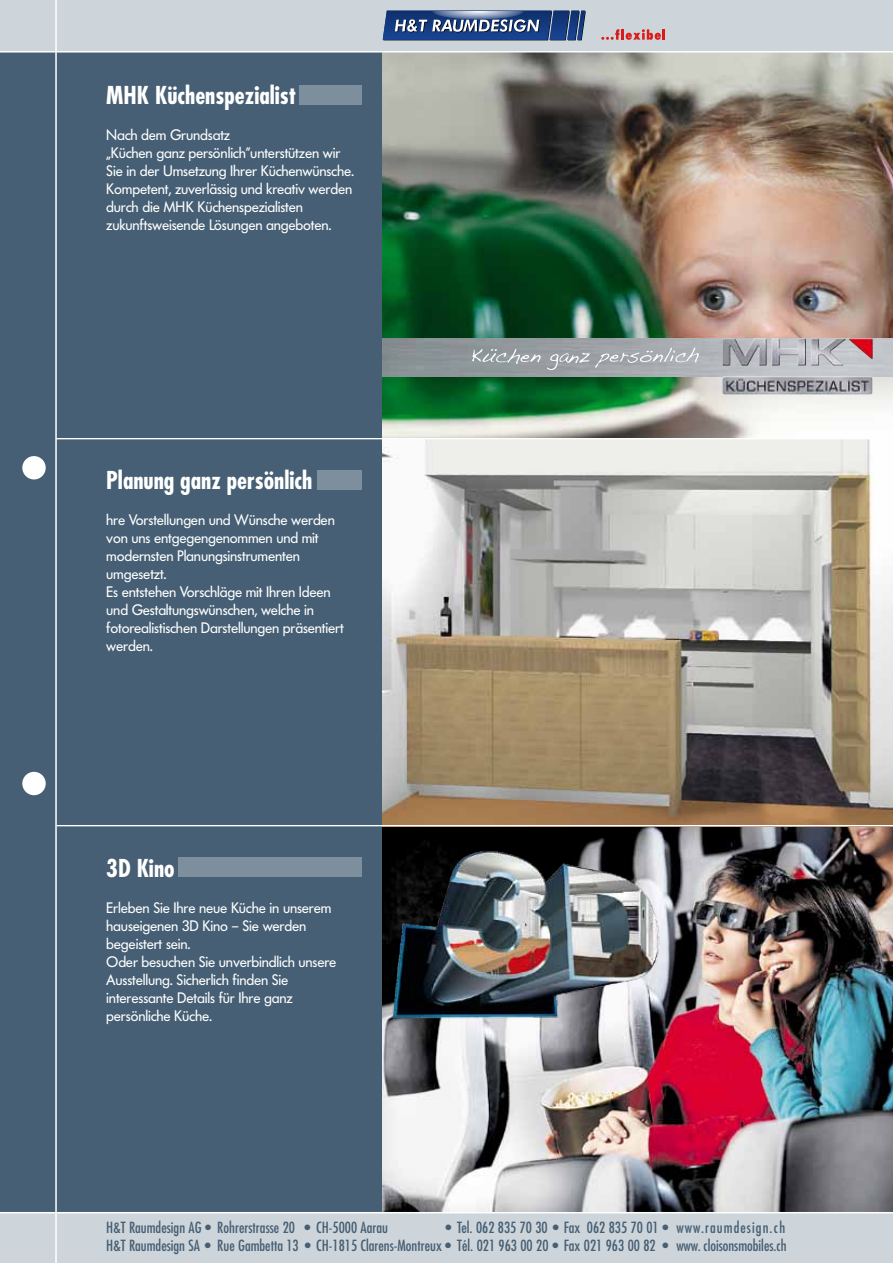
<style>
.page{position:relative;width:893px;height:1263px;background:#fff}
.page>*{position:absolute;margin:0;border:0;box-sizing:border-box;transform-origin:0 0}
.t1{font:700 condensed 24px "Futura";color:#fff}
.t2{font:15px/18px "FU24";color:#fff}
.t3{font:condensed 15px/18px "Futura";color:#465f74;text-align:right}
</style>
<div class="page">
<div style="left:0;top:1213px;width:893px;height:50px;background:#ced5da"></div>
<div style="left:0;top:0;width:893px;height:51px;background:#ced5da"></div>
<div style="left:0;top:51px;width:383px;height:1161px;background:#465f74"></div>
<svg style="left:383px;top:11px;width:203px;height:29px;background:#456193"></svg>
<svg style="left:601px;top:29px;width:64px;height:11px"></svg>
<div style="left:317px;top:470px;width:44px;height:20px;background:#7d8f9c"></div>
<div style="left:178px;top:857px;width:183px;height:19px;background:#7d8f9c"></div>
<div style="left:299px;top:85px;width:62px;height:19px;background:#7d8f9c"></div>
<img style="left:383px;top:53px;width:510px;height:1159px">
<img style="left:383px;top:338px;width:510px;height:38px">
<img style="left:722px;top:338px;width:151px;height:40px">
<svg style="left:472px;top:349px;width:69px;height:15px"></svg>
<svg style="left:547px;top:347px;width:152px;height:23px;background:#adafb4"></svg>
<img style="left:382px;top:843px;width:311px;height:219px">
<div style="left:22px;top:772px;width:24px;height:23px;background:#fff;border-radius:50%"></div>
<div style="left:22px;top:456px;width:24px;height:23px;background:#fff;border-radius:50%"></div>
<hr style="left:57px;top:825px;width:836px;height:1px;background:#fff">
<hr style="left:56px;top:438px;width:837px;height:1px;background:#fff">
<hr style="left:0;top:51px;width:893px;height:2px;background:#fff">
<hr style="left:55px;top:0;width:2px;height:1263px;background:#fff">
<h1 class="t1" style="left:106px;top:80px;width:192px">MHK Küchenspezialist</h1>
<p class="t2" style="left:106px;top:126px;width:249px">Nach dem Grundsatz<br>„Küchen ganz persönlich”unterstützen wir Sie in der Umsetzung Ihrer Küchenwünsche.<br>Kompetent, zuverlässig und kreativ werden durch die MHK Küchenspezialisten zukunftsweisende Lösungen angeboten.</p>
<h1 class="t1" style="left:106px;top:465px;width:207px">Planung ganz persönlich</h1>
<p class="t2" style="left:106px;top:511px;width:239px">hre Vorstellungen und Wünsche werden von uns entgegengenommen und mit modernsten Planungsinstrumenten umgesetzt.<br>Es entstehen Vorschläge mit Ihren Ideen und Gestaltungswünschen, welche in fotorealistischen Darstellungen präsentiert werden.</p>
<h1 class="t1" style="left:106px;top:852px;width:70px">3D Kino</h1>
<p class="t2" style="left:106px;top:898px;width:231px">Erleben Sie Ihre neue Küche in unserem hauseigenen 3D Kino – Sie werden begeistert sein.<br>Oder besuchen Sie unverbindlich unsere<br>Ausstellung. Sicherlich finden Sie interessante Details für Ihre ganz persönliche Küche.</p>
<p class="t3" style="left:106px;top:1218px;width:682px">• Tel. 062 835 70 30 • Fax 062 835 70 01 • www.raumdesign.ch<br>H&amp;T Raumdesign SA • Rue Gambetta 13 • CH-1815 Clarens-Montreux • Tél. 021 963 00 20 • Fax 021 963 00 82 • www. cloisonsmobiles.ch</p>
<p class="t3" style="left:106px;top:1218px;width:283px">H&amp;T Raumdesign AG • Rohrerstrasse 20 • CH-5000 Aarau</p>
</div>
